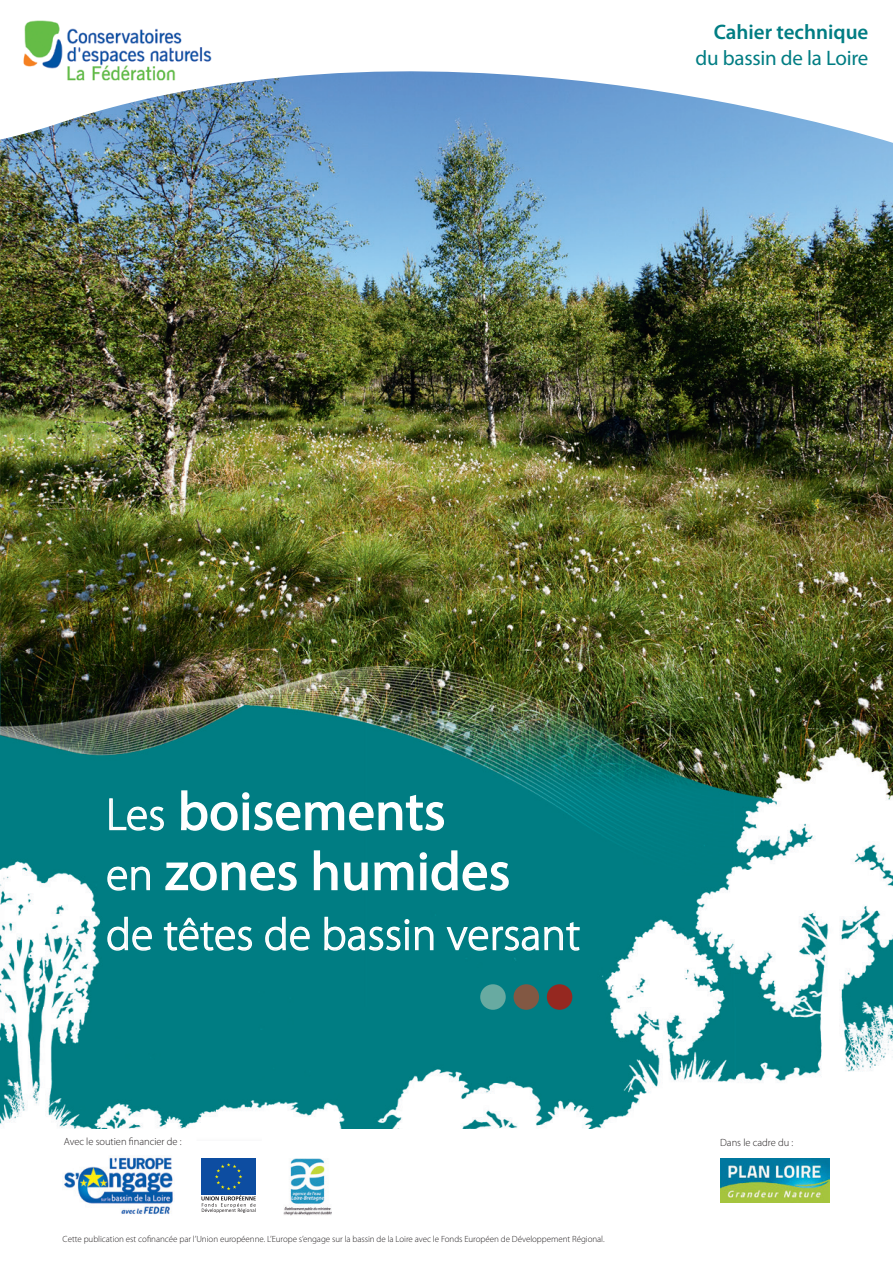
<style>
.page{position:relative;width:893px;height:1263px;background:#fff}
.page>*{position:absolute;margin:0;border:0;box-sizing:border-box;transform-origin:0 0}
.t1{font:54px/60px "Myriad Pro";letter-spacing:.01em;color:#fff}
.t2{font:300 45px "Myriad Pro";letter-spacing:.01em;color:#fff}
.t3{font:21px "Myriad Pro";letter-spacing:-.01em;color:#007d83}
.t4{font:600 21px "Myriad Pro";color:#007d83}
.t5{font:300 10.5px "Myriad Pro";letter-spacing:-.005em;color:#231f20}
.t6{font:300 9px "Myriad Pro";letter-spacing:-.005em;color:#231f20}
.s1{font-weight:300;font-size:45px}
</style>
<div class="page">
<img style="left:0;top:157px;width:893px;height:495px">
<img style="left:0;top:652px;width:893px;height:477px">
<div style="left:480px;top:984px;width:26px;height:26px;background:#68aaa1;border-radius:50%"></div>
<div style="left:513px;top:984px;width:26px;height:26px;background:#825843;border-radius:50%"></div>
<div style="left:547px;top:984px;width:25px;height:26px;background:#952820;border-radius:50%"></div>
<svg style="left:201px;top:1158px;width:55px;height:55px;background:#517aad"></svg>
<img style="left:64px;top:1157px;width:109px;height:58px">
<img style="left:720px;top:1158px;width:110px;height:44px">
<img style="left:283px;top:1158px;width:49px;height:57px">
<svg style="left:108px;top:798px;width:57px;height:33px;background:#409da2"></svg>
<svg style="left:180px;top:789px;width:265px;height:42px;background:#30959a"></svg>
<svg style="left:107px;top:866px;width:44px;height:25px"></svg>
<svg style="left:165px;top:861px;width:132px;height:30px;background:#419ea2"></svg>
<svg style="left:313px;top:849px;width:196px;height:42px;background:#30959a"></svg>
<svg style="left:107px;top:916px;width:46px;height:35px;background:#45a0a4"></svg>
<svg style="left:163px;top:916px;width:90px;height:35px;background:#439fa3"></svg>
<svg style="left:264px;top:916px;width:46px;height:35px;background:#45a0a4"></svg>
<svg style="left:323px;top:916px;width:111px;height:35px;background:#3f9da1"></svg>
<svg style="left:446px;top:921px;width:134px;height:30px;background:#439fa3"></svg>
<img style="left:0;top:71px;width:893px;height:86px">
<img style="left:20px;top:20px;width:198px;height:62px">
<h3 class="t4" style="left:714px;top:19px;width:156px">Cahier technique</h3>
<h3 class="t3" style="left:695px;top:45px;width:174px">du bassin de la Loire</h3>
<h1 class="t1" style="left:106px;top:780px;width:405px"><span class="s1">Les</span> boisements<br><span class="s1">en</span> zones humides</h1>
<h2 class="t2" style="left:106px;top:907px;width:475px">de têtes de bassin versant</h2>
<p class="t5" style="left:64px;top:1135px;width:119px">Avec le soutien financier de :</p>
<p class="t6" style="left:63px;top:1234px;width:543px">Cette publication est cofinancée par l’Union européenne. L’Europe s’engage sur la bassin de la Loire avec le Fonds Européen de Développement Régional.</p>
<p class="t5" style="left:720px;top:1137px;width:75px">Dans le cadre du :</p>
</div>
